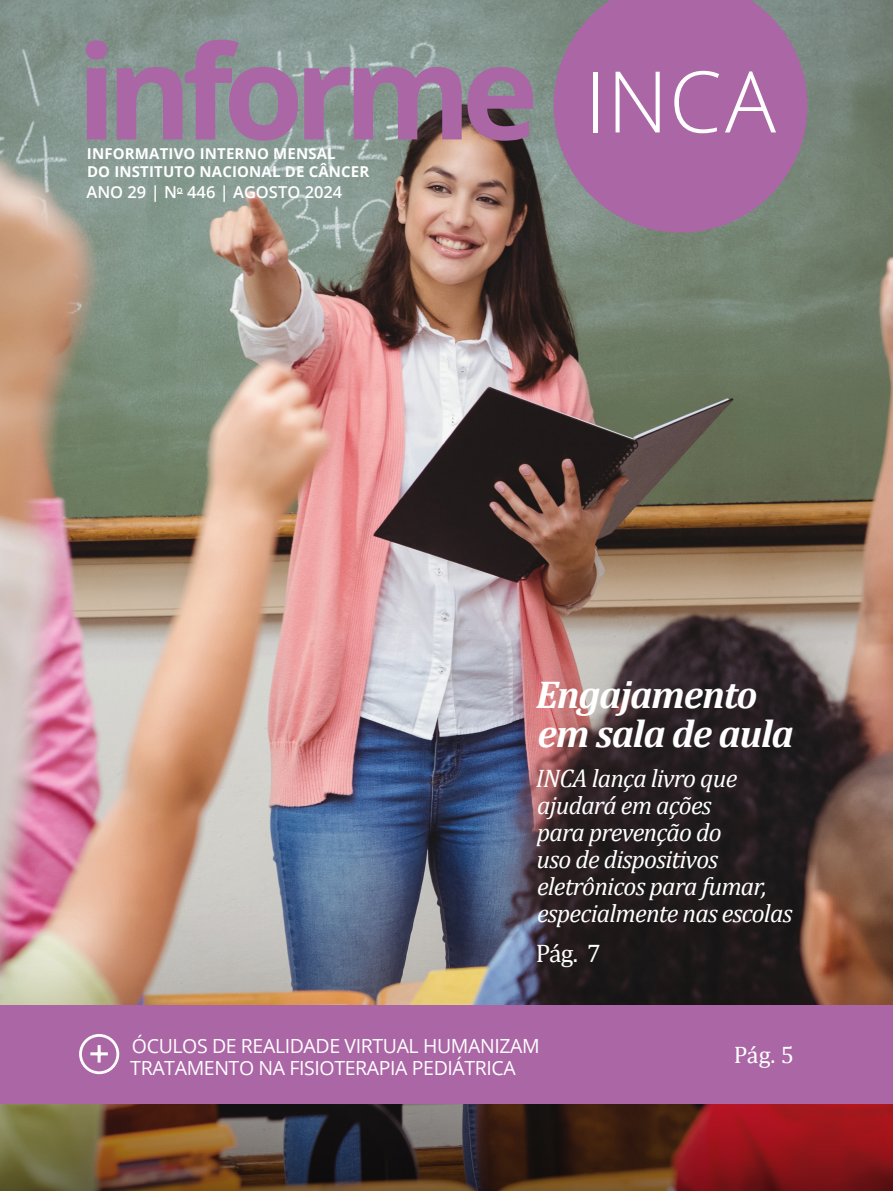
<style>
.page{position:relative;width:893px;height:1191px;background:#fff}
.page>*{position:absolute;margin:0;border:0;box-sizing:border-box;transform-origin:0 0}
.t1{font:italic 700 39px/39px "Cambria";letter-spacing:-.03em;color:#fff}
.t2{font:italic 25.5px/27px "Cambria";letter-spacing:-.03em;color:#fff}
.t3{font:25.5px "Cambria";color:#fff}
.t4{font:24px "Cambria";color:#fff}
.t5{font:19.5px/22.5px "Open Sans";letter-spacing:-.02em;color:#fff}
.t6{font:600 16.5px "Open Sans";color:#fff}
.t7{font:700 15px/18px "Open Sans";letter-spacing:.01em;color:#fff}
</style>
<div class="page">
<img style="left:0;top:0;width:893px;height:869px">
<img style="left:0;top:869px;width:893px;height:322px">
<div style="left:0;top:1005px;width:893px;height:98px;background:#ab66a5"></div>
<svg style="left:86px;top:40px;width:21px;height:99px;background:#a36ea0"></svg>
<svg style="left:117px;top:40px;width:181px;height:101px;background:#98809b"></svg>
<svg style="left:304px;top:67px;width:229px;height:74px;background:#987595"></svg>
<svg style="left:554px;top:0;width:253px;height:232px;background:#a16e9e"></svg>
<div style="left:593px;top:72px;width:5px;height:60px;background:#fff"></div>
<svg style="left:615px;top:72px;width:45px;height:60px"></svg>
<svg style="left:674px;top:71px;width:45px;height:62px;background:#ba81b5"></svg>
<svg style="left:725px;top:71px;width:51px;height:61px"></svg>
<svg style="left:79px;top:1034px;width:41px;height:41px"></svg>
<p class="t7" style="left:87px;top:144px;width:284px">INFORMATIVO INTERNO MENSAL<br>DO INSTITUTO NACIONAL DE CÂNCER</p>
<p class="t6" style="left:86px;top:181px;width:257px">ANO 29 | N<sup>o</sup> 446 | AGOSTO 2024</p>
<h1 class="t1" style="left:536px;top:674px;width:259px">Engajamento em sala de aula</h1>
<p class="t2" style="left:536px;top:764px;width:258px">INCA lança livro que ajudará em ações<br>para prevenção do<br>uso de dispositivos eletrônicos para fumar, especialmente nas escolas</p>
<p class="t3" style="left:536px;top:937px;width:67px">Pág. 7</p>
<p class="t5" style="left:130px;top:1033px;width:411px">ÓCULOS DE REALIDADE VIRTUAL HUMANIZAM<br>TRATAMENTO NA FISIOTERAPIA PEDIÁTRICA</p>
<p class="t4" style="left:734px;top:1040px;width:62px">Pág. 5</p>
</div>
